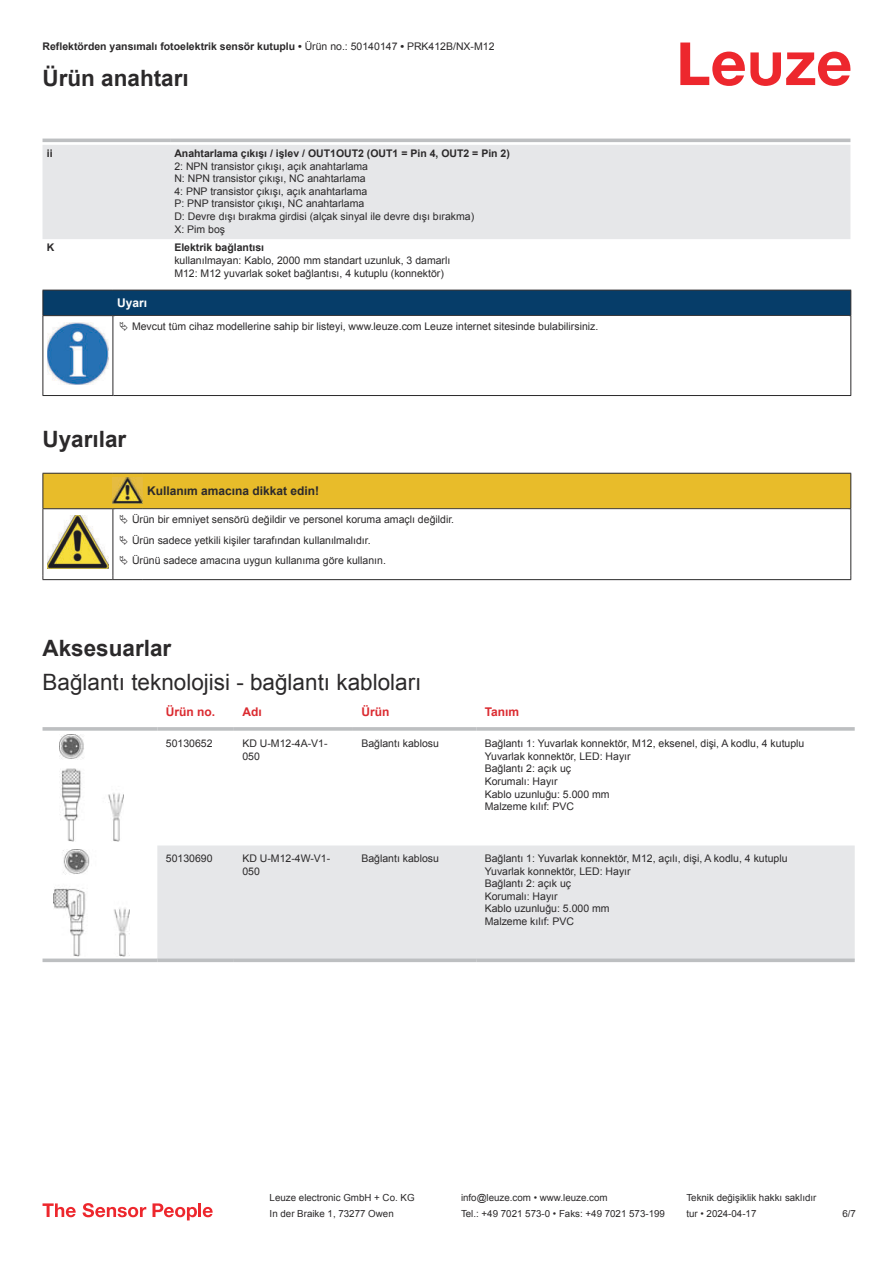
<style>
.page{position:relative;width:893px;height:1263px;background:#fff}
.page>*{position:absolute;margin:0;border:0;box-sizing:border-box;transform-origin:0 0}
.t1{font:22.5px "Arial";color:#2b292a}
.t2{font:700 22.5px "Arial";color:#2b292a}
.t3{font:700 12px "Arial";color:#2b292a}
.t4{font:700 12px "Arial";color:#db2a30}
.t5{font:700 12px "Arial";color:#fff}
.t6{font:10.5px/12.6px "Arial";color:#2b292a}
.t7{font:700 10.5px "Arial";color:#2b292a}
.t8{font:9.75px "Arial";color:#2b292a}
.s1{font-weight:400}
</style>
<div class="page">
<svg style="left:680px;top:43px;width:170px;height:43px"></svg>
<svg style="left:43px;top:138px;width:807px;height:1px"></svg>
<div style="left:43px;top:145px;width:807px;height:94px;background:#e6e7e9"></div>
<hr style="left:43px;top:139px;width:127px;height:3px;background:#bdbfc1">
<hr style="left:170px;top:139px;width:680px;height:3px;background:#bdbfc1">
<div style="left:157px;top:845px;width:698px;height:113px;background:#e6e7e9"></div>
<svg style="left:43px;top:727px;width:114px;height:4px"></svg>
<hr style="left:157px;top:727px;width:77px;height:4px;background:#c5c6c8">
<svg style="left:234px;top:727px;width:119px;height:4px"></svg>
<svg style="left:353px;top:727px;width:123px;height:4px"></svg>
<hr style="left:476px;top:727px;width:379px;height:4px;background:#c5c6c8">
<svg style="left:43px;top:958px;width:114px;height:4px"></svg>
<svg style="left:157px;top:958px;width:77px;height:4px"></svg>
<svg style="left:234px;top:958px;width:119px;height:4px"></svg>
<svg style="left:353px;top:958px;width:123px;height:4px"></svg>
<svg style="left:476px;top:958px;width:379px;height:4px;background:#c2c4c6"></svg>
<img style="left:59px;top:735px;width:65px;height:106px">
<img style="left:54px;top:850px;width:75px;height:106px">
<svg style="left:43px;top:1203px;width:33px;height:14px"></svg>
<svg style="left:83px;top:1203px;width:63px;height:14px"></svg>
<svg style="left:153px;top:1203px;width:44px;height:17px"></svg>
<hr style="left:198px;top:1203px;width:3px;height:14px;background:#ed272d">
<svg style="left:203px;top:1207px;width:10px;height:10px"></svg>
<div style="left:43px;top:290px;width:808px;height:26px;background:#063d69"></div>
<hr style="left:113px;top:315px;width:738px;height:1px;background:#2b292a">
<hr style="left:43px;top:316px;width:1px;height:75px;background:#2b292a">
<hr style="left:113px;top:316px;width:1px;height:75px;background:#2b292a">
<hr style="left:850px;top:316px;width:1px;height:75px;background:#2b292a">
<hr style="left:43px;top:395px;width:70px;height:1px;background:#2b292a">
<hr style="left:113px;top:395px;width:738px;height:1px;background:#2b292a">
<img style="left:47px;top:322px;width:61px;height:63px">
<hr style="left:43px;top:579px;width:70px;height:1px;background:#2b292a">
<hr style="left:113px;top:579px;width:30px;height:1px;background:#2b292a">
<hr style="left:143px;top:579px;width:708px;height:1px;background:#2b292a">
<svg style="left:43px;top:473px;width:808px;height:106px"></svg>
<p class="t7" style="left:43px;top:39px;width:454px">Reflektörden yansımalı fotoelektrik sensör kutuplu • <span class="s1">Ürün no.: 50140147</span> • <span class="s1">PRK412B/NX-M12</span></p>
<h1 class="t2" style="left:43px;top:63px;width:148px">Ürün anahtarı</h1>
<p class="t7" style="left:47px;top:149px;width:7px">ii</p>
<p class="t7" style="left:174px;top:146px;width:337px">Anahtarlama çıkışı / işlev / OUT1OUT2 (OUT1 = Pin 4, OUT2 = Pin 2)</p>
<p class="t6" style="left:174px;top:160px;width:301px">2: NPN transistor çıkışı, açık anahtarlama<br>N: NPN transistor çıkışı, NC anahtarlama<br>4: PNP transistor çıkışı, açık anahtarlama<br>P: PNP transistor çıkışı, NC anahtarlama<br>D: Devre dışı bırakma girdisi (alçak sinyal ile devre dışı bırakma)<br>X: Pim boş</p>
<p class="t7" style="left:47px;top:244px;width:9px">K</p>
<p class="t7" style="left:174px;top:240px;width:91px">Elektrik bağlantısı</p>
<p class="t6" style="left:174px;top:254px;width:278px">kullanılmayan: Kablo, 2000 mm standart uzunluk, 3 damarlı<br>M12: M12 yuvarlak soket bağlantısı, 4 kutuplu (konnektör)</p>
<p class="t5" style="left:117px;top:294px;width:32px">Uyarı</p>
<p class="t6" style="left:132px;top:320px;width:468px">Mevcut tüm cihaz modellerine sahip bir listeyi, www.leuze.com Leuze internet sitesinde bulabilirsiniz.</p>
<h1 class="t2" style="left:43px;top:423px;width:85px">Uyarılar</h1>
<p class="t3" style="left:147px;top:482px;width:174px">Kullanım amacına dikkat edin!</p>
<p class="t6" style="left:132px;top:510px;width:324px;line-height:20.2px">Ürün bir emniyet sensörü değildir ve personel koruma amaçlı değildir.<br>Ürün sadece yetkili kişiler tarafından kullanılmalıdır.<br>Ürünü sadece amacına uygun kullanıma göre kullanın.</p>
<h1 class="t2" style="left:43px;top:633px;width:130px">Aksesuarlar</h1>
<h1 class="t1" style="left:43px;top:667px;width:380px">Bağlantı teknolojisi - bağlantı kabloları</h1>
<p class="t4" style="left:166px;top:704px;width:51px">Ürün no.</p>
<p class="t4" style="left:242px;top:704px;width:21px">Adı</p>
<p class="t4" style="left:361px;top:707px;width:29px">Ürün</p>
<p class="t4" style="left:485px;top:704px;width:36px">Tanım</p>
<p class="t6" style="left:166px;top:738px;width:48px">50130652</p>
<p class="t6" style="left:242px;top:738px;width:87px">KD U-M12-4A-V1-<br>050</p>
<p class="t6" style="left:361px;top:737px;width:79px">Bağlantı kablosu</p>
<p class="t6" style="left:485px;top:737px;width:321px">Bağlantı 1: Yuvarlak konnektör, M12, eksenel, dişi, A kodlu, 4 kutuplu<br>Yuvarlak konnektör, LED: Hayır<br>Bağlantı 2: açık uç<br>Korumalı: Hayır<br>Kablo uzunluğu: 5.000 mm<br>Malzeme kılıf: PVC</p>
<p class="t6" style="left:166px;top:852px;width:48px">50130690</p>
<p class="t6" style="left:242px;top:853px;width:89px">KD U-M12-4W-V1-<br>050</p>
<p class="t6" style="left:361px;top:852px;width:79px">Bağlantı kablosu</p>
<p class="t6" style="left:485px;top:852px;width:304px">Bağlantı 1: Yuvarlak konnektör, M12, açılı, dişi, A kodlu, 4 kutuplu<br>Yuvarlak konnektör, LED: Hayır<br>Bağlantı 2: açık uç<br>Korumalı: Hayır<br>Kablo uzunluğu: 5.000 mm<br>Malzeme kılıf: PVC</p>
<p class="t8" style="left:270px;top:1191px;width:146px">Leuze electronic GmbH + Co. KG</p>
<p class="t8" style="left:461px;top:1191px;width:148px">info@leuze.com • www.leuze.com</p>
<p class="t8" style="left:686px;top:1191px;width:132px">Teknik değişiklik hakkı saklıdır</p>
<p class="t8" style="left:270px;top:1207px;width:126px">In der Braike 1, 73277 Owen</p>
<p class="t8" style="left:461px;top:1207px;width:205px">Tel.: +49 7021 573-0 • Faks: +49 7021 573-199</p>
<p class="t8" style="left:686px;top:1207px;width:72px">tur • 2024-04-17</p>
<p class="t8" style="left:842px;top:1210px;width:15px">6 /7</p>
</div>
